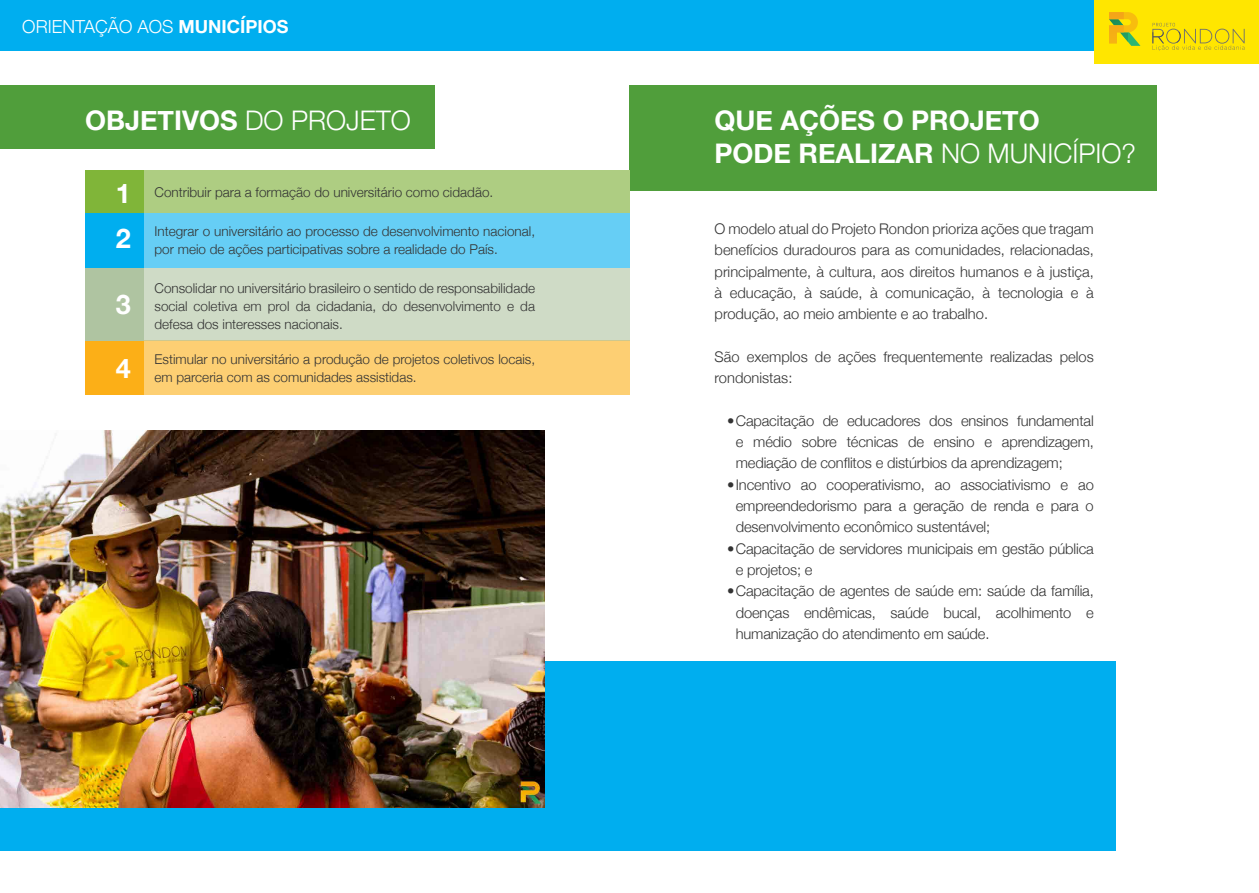
<style>
.page{position:relative;width:1259px;height:893px;background:#fff}
.page>*{position:absolute;margin:0;border:0;box-sizing:border-box;transform-origin:0 0}
.t1{font:700 27px/32.4px "Helvetica Neue";color:#fff}
.t2{font:300 18px "Helvetica Neue";color:#fff}
.t3{font:300 14.7px/21.3px "Helvetica Neue";letter-spacing:-.01em;color:#333;text-align:justify}
.t4{font:300 13.5px/18px "Helvetica Neue";color:#333}
.s1{font-weight:700}
.s2{font-weight:300}
</style>
<div class="page">
<div style="left:0;top:0;width:1259px;height:51px;background:#00aeef"></div>
<div style="left:1093px;top:0;width:166px;height:64px;background:#ffe600"></div>
<svg style="left:1109px;top:12px;width:31px;height:34px"></svg>
<svg style="left:1152px;top:23px;width:92px;height:28px"></svg>
<div style="left:0;top:661px;width:1115px;height:189px;background:#00aeef"></div>
<div style="left:0;top:86px;width:435px;height:63px;background:#509e3b"></div>
<div style="left:629px;top:86px;width:528px;height:105px;background:#509e3b"></div>
<div style="left:85px;top:171px;width:59px;height:42px;background:#80b539"></div>
<div style="left:85px;top:213px;width:59px;height:55px;background:#00aeef"></div>
<div style="left:85px;top:340px;width:59px;height:55px;background:#fcaf17"></div>
<div style="left:85px;top:268px;width:59px;height:72px;background:#afc4a1"></div>
<div style="left:144px;top:171px;width:485px;height:42px;background:#aecd82"></div>
<div style="left:144px;top:213px;width:485px;height:55px;background:#66cef5"></div>
<div style="left:144px;top:340px;width:485px;height:55px;background:#fdcf73"></div>
<div style="left:144px;top:268px;width:485px;height:72px;background:#cfdbc6"></div>
<img style="left:0;top:431px;width:544px;height:377px">
<p class="t2" style="left:22px;top:13px;width:268px">ORIENTAÇÃO AOS <span class="s1">MUNICÍPIOS</span></p>
<h1 class="t1" style="left:85px;top:105px;width:327px">OBJETIVOS <span class="s2">DO PROJETO</span></h1>
<h1 class="t1" style="left:714px;top:105px;width:423px">QUE AÇÕES O PROJETO<br>PODE REALIZAR <span class="s2">NO MUNICÍPIO?</span></h1>
<h1 class="t1" style="left:116px;top:171px;width:17px;line-height:44.8px">1<br>2</h1>
<p class="t4" style="left:154px;top:182px;width:340px">Contribuir para a formação do universitário como cidadão.</p>
<p class="t4" style="left:154px;top:221px;width:382px">Integrar o universitário ao processo de desenvolvimento nacional, por meio de ações participativas sobre a realidade do País.</p>
<p class="t4" style="left:154px;top:278px;width:382px;text-align:justify">Consolidar no universitário brasileiro o sentido de responsabilidade social coletiva em prol da cidadania, do desenvolvimento e da defesa dos interesses nacionais.</p>
<p class="t4" style="left:154px;top:349px;width:382px">Estimular no universitário a produção de projetos coletivos locais, em parceria com as comunidades assistidas.</p>
<p class="t3" style="left:714px;top:217px;width:381px">O modelo atual do Projeto Rondon prioriza ações que tragam benefícios duradouros para as comunidades, relacionadas, principalmente, à cultura, aos direitos humanos e à justiça, à educação, à saúde, à comunicação, à tecnologia e à produção, ao meio ambiente e ao trabalho.</p>
<p class="t3" style="left:714px;top:345px;width:381px">São exemplos de ações frequentemente realizadas pelos rondonistas:</p>
<p class="t3" style="left:736px;top:409px;width:359px;text-indent:-8px">•Capacitação de educadores dos ensinos fundamental e médio sobre técnicas de ensino e aprendizagem, mediação de conflitos e distúrbios da aprendizagem;</p>
<p class="t3" style="left:736px;top:473px;width:359px;text-indent:-8px">•Incentivo ao cooperativismo, ao associativismo e ao empreendedorismo para a geração de renda e para o desenvolvimento econômico sustentável;</p>
<p class="t3" style="left:736px;top:537px;width:359px;text-indent:-8px">•Capacitação de servidores municipais em gestão pública e projetos; e</p>
<p class="t3" style="left:736px;top:579px;width:359px;text-indent:-8px">•Capacitação de agentes de saúde em: saúde da família, doenças endêmicas, saúde bucal, acolhimento e humanização do atendimento em saúde.</p>
<h1 class="t1" style="left:116px;top:289px;width:17px">3</h1>
<h1 class="t1" style="left:116px;top:353px;width:17px">4</h1>
</div>
